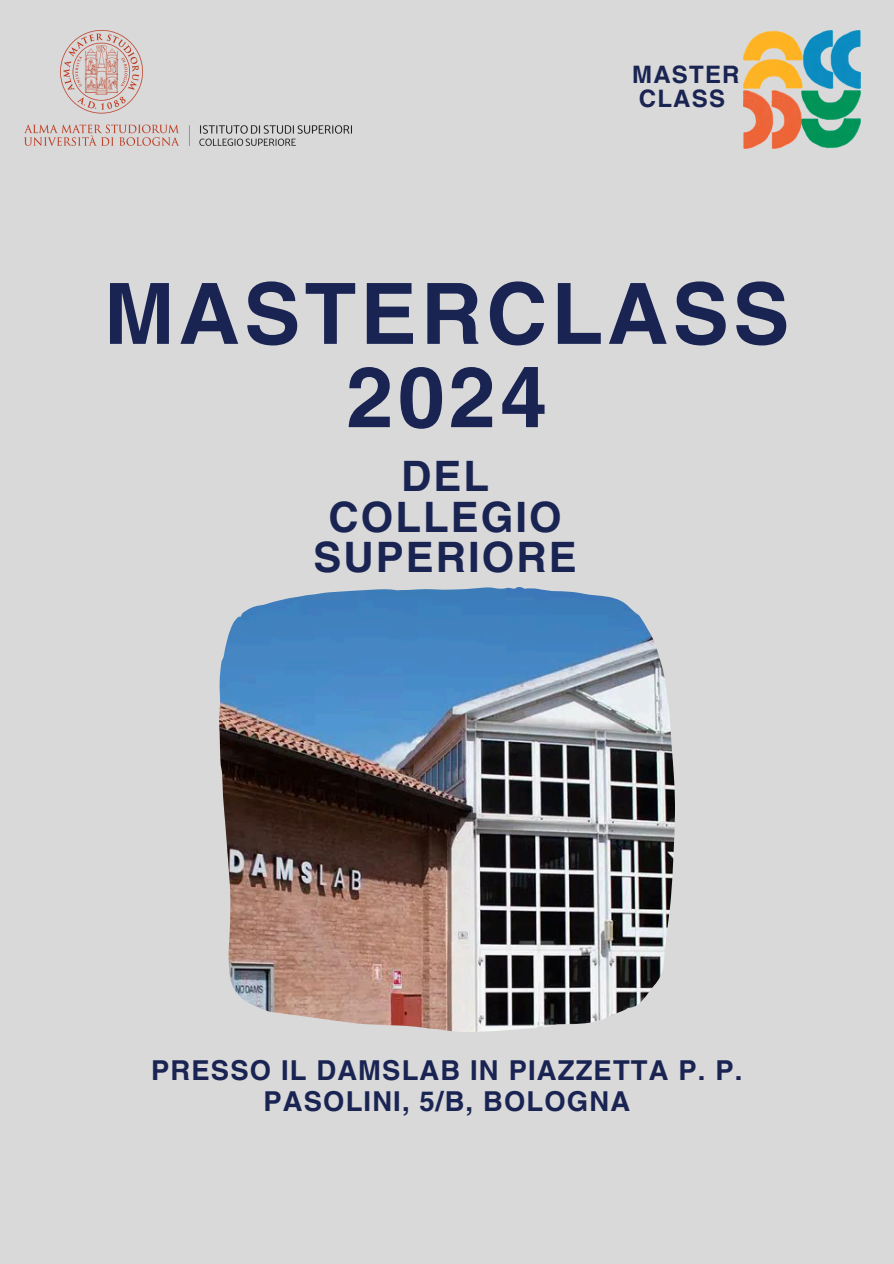
<style>
.page{position:relative;width:894px;height:1264px;background:#fff}
.page>*{position:absolute;margin:0;border:0;box-sizing:border-box;transform-origin:0 0}
.t1{font:700 84.6px/83.2px "Helvetica LT Pro";letter-spacing:.05em;color:#1a2453;text-align:center}
.t2{font:700 41.85px/40.5px "Helvetica LT Pro";letter-spacing:.05em;color:#1a2453;text-align:center}
.t3{font:700 27.45px/30.3px "Helvetica LT Pro";letter-spacing:.04em;color:#1a2453;text-align:center}
.t4{font:700 24px/23.5px "Helvetica LT Pro";letter-spacing:.05em;color:#1a2453}
</style>
<div class="page">
<div style="left:0;top:0;width:893px;height:1263px;background:#d9d9d9"></div>
<img style="left:25px;top:30px;width:326px;height:115px">
<img style="left:743px;top:30px;width:117px;height:118px">
<img style="left:219px;top:587px;width:455px;height:444px">
<p class="t4" style="left:632px;top:65px;width:109px">MASTER<br>CLASS</p>
<h1 class="t1" style="left:104px;top:280px;width:686px">MASTERCLASS<br>2024</h1>
<h2 class="t2" style="left:313px;top:460px;width:264px">DEL<br>COLLEGIO<br>SUPERIORE</h2>
<h3 class="t3" style="left:151px;top:1058px;width:592px">PRESSO IL DAMSLAB IN PIAZZETTA P. P.<br>PASOLINI, 5/B, BOLOGNA</h3>
</div>
